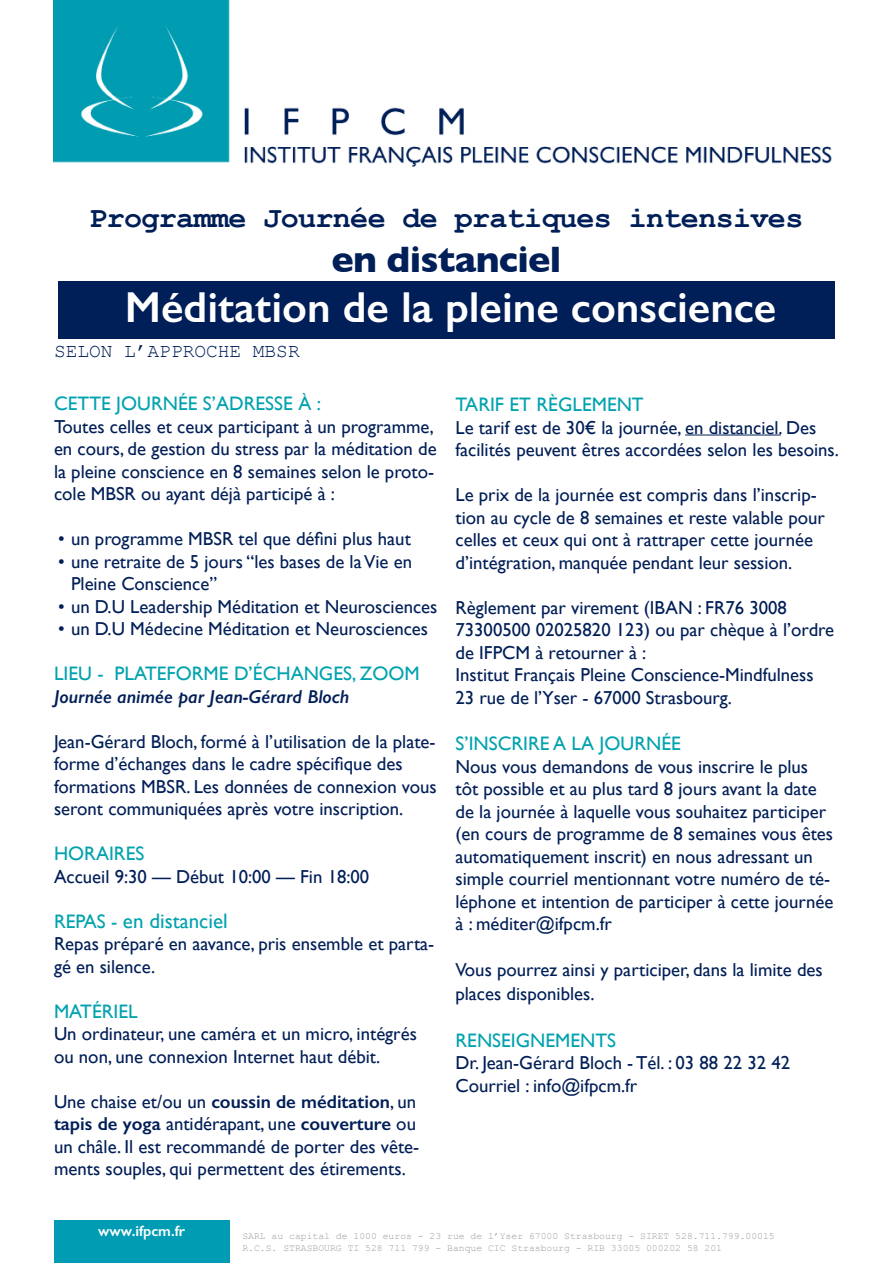
<style>
.page{position:relative;width:893px;height:1263px;background:#fff}
.page>*{position:absolute;margin:0;border:0;box-sizing:border-box;transform-origin:0 0}
.t1{font:600 43.5px "Gill Sans";color:#fff}
.t2{font:700 37.5px "Gill Sans";letter-spacing:-.02em;color:#001e57}
.t3{font:700 30px "Courier New";letter-spacing:-.02em;color:#001e57}
.t4{font:21px "Gill Sans";color:#00a2ae}
.t5{font:19.5px "Gill Sans";color:#00a2ae}
.t6{font:19.5px "Courier New";color:#001e57}
.t7{font:18.75px/22.5px "Gill Sans";color:#001e57}
.t8{font:italic 600 18.75px "Gill Sans";color:#001e57}
.t9{font:600 15px "Gill Sans";color:#fff}
.t10{font:9.75px/11.7px "Courier New";color:#9d9d9c}
.s1{font-size:19.5px}
.s2{font-weight:600}
</style>
<div class="page">
<img style="left:54px;top:0;width:778px;height:167px">
<div style="left:54px;top:1220px;width:176px;height:43px;background:#009cb3"></div>
<div style="left:58px;top:282px;width:777px;height:57px;background:#001e57"></div>
<div style="left:471px;top:106px;width:101px;height:31px;background:#fff"></div>
<hr style="left:685px;top:434px;width:96px;height:1px;background:#001e57">
<h3 class="t3" style="left:89px;top:199px;width:715px">Programme Journée de pratiques intensives</h3>
<h2 class="t2" style="left:331px;top:229px;width:231px">en distanciel</h2>
<h1 class="t1" style="left:125px;top:281px;width:653px">Méditation de la pleine conscience</h1>
<p class="t6" style="left:54px;top:339px;width:247px">SELON L’APPROCHE MBSR</p>
<p class="t5" style="left:54px;top:392px;width:269px">CETTE JOURNÉE S’ADRESSE À :</p>
<p class="t7" style="left:54px;top:415px;width:384px">Toutes celles et ceux participant à un programme, en cours, de gestion du stress par la méditation de la pleine conscience en 8 semaines selon le proto&shy;cole MBSR ou ayant déjà participé à :</p>
<p class="t7" style="left:58px;top:527px;width:354px">• un programme MBSR tel que défini plus haut</p>
<p class="t7" style="left:71px;top:550px;width:343px;text-indent:-13px">• une retraite de 5 jours “les bases de la Vie en<br>Pleine Conscience’’</p>
<p class="t7" style="left:58px;top:595px;width:381px">• un D.U Leadership Méditation et Neurosciences</p>
<p class="t7" style="left:58px;top:617px;width:371px">• un D.U Médecine Méditation et Neurosciences</p>
<p class="t5" style="left:54px;top:662px;width:367px">LIEU - PLATEFORME D’ÉCHANGES, ZOOM</p>
<p class="t8" style="left:54px;top:685px;width:297px">Journée animée par Jean-Gérard Bloch</p>
<p class="t7" style="left:54px;top:730px;width:384px">Jean-Gérard Bloch, formé à l’utilisation de la plate&shy;forme d’échanges dans le cadre spécifique des formations MBSR. Les données de connexion vous seront communiquées après votre inscription.</p>
<p class="t5" style="left:54px;top:842px;width:92px">HORAIRES</p>
<p class="t7" style="left:54px;top:865px;width:317px">Accueil 9:30 — Début 10:00 — Fin 18:00</p>
<p class="t4" style="left:54px;top:908px;width:175px"><span class="s1">REPAS -</span> en distanciel</p>
<p class="t7" style="left:54px;top:932px;width:382px">Repas préparé en aavance, pris ensemble et parta&shy;gé en silence.</p>
<p class="t5" style="left:54px;top:1000px;width:85px">MATÉRIEL</p>
<p class="t7" style="left:54px;top:1022px;width:364px">Un ordinateur, une caméra et un micro, intégrés ou non, une connexion Internet haut débit.</p>
<p class="t7" style="left:54px;top:1090px;width:367px">Une chaise et/ou un <span class="s2">coussin de méditation</span>, un <span class="s2">tapis de yoga</span> antidérapant, une <span class="s2">couverture</span> ou un châle. Il est recommandé de porter des vête&shy;ments souples, qui permettent des étirements.</p>
<p class="t5" style="left:455px;top:393px;width:190px">TARIF ET RÈGLEMENT</p>
<p class="t7" style="left:455px;top:416px;width:385px">Le tarif est de 30€ la journée, en distanciel. Des facilités peuvent êtres accordées selon les besoins.</p>
<p class="t7" style="left:455px;top:483px;width:371px">Le prix de la journée est compris dans l’inscrip&shy;tion au cycle de 8 semaines et reste valable pour celles et ceux qui ont à rattraper cette journée d’intégration, manquée pendant leur session.</p>
<p class="t7" style="left:455px;top:596px;width:380px">Règlement par virement (IBAN : FR76 3008<br>73300500 02025820 123) ou par chèque à l’ordre de IFPCM à retourner à :<br>Institut Français Pleine Conscience-Mindfulness 23 rue de l’Yser - 67000 Strasbourg.</p>
<p class="t5" style="left:455px;top:732px;width:227px">S’INSCRIRE A LA JOURNÉE</p>
<p class="t7" style="left:455px;top:755px;width:379px">Nous vous demandons de vous inscrire le plus tôt possible et au plus tard 8 jours avant la date de la journée à laquelle vous souhaitez participer (en cours de programme de 8 semaines vous êtes automatiquement inscrit) en nous adressant un simple courriel mentionnant votre numéro de té&shy;léphone et intention de participer à cette journée à : méditer@ifpcm.fr</p>
<p class="t7" style="left:455px;top:958px;width:369px;line-height:23.4px">Vous pourrez ainsi y participer, dans la limite des places disponibles.</p>
<p class="t5" style="left:455px;top:1028px;width:162px">RENSEIGNEMENTS</p>
<p class="t7" style="left:455px;top:1051px;width:336px;line-height:23.4px">Dr. Jean-Gérard Bloch - Tél. : 03 88 22 32 42<br>Courriel : info@ifpcm.fr</p>
<p class="t9" style="left:98px;top:1221px;width:88px">www.ifpcm.fr</p>
<p class="t10" style="left:242px;top:1230px;width:534px">SARL au capital de 1000 euros - 23 rue de l’Yser 67000 Strasbourg - SIRET 528.711.799.00015<br>R.C.S. STRASBOURG TI 528 711 799 - Banque CIC Strasbourg - RIB 33005 000202 58 201</p>
</div>
